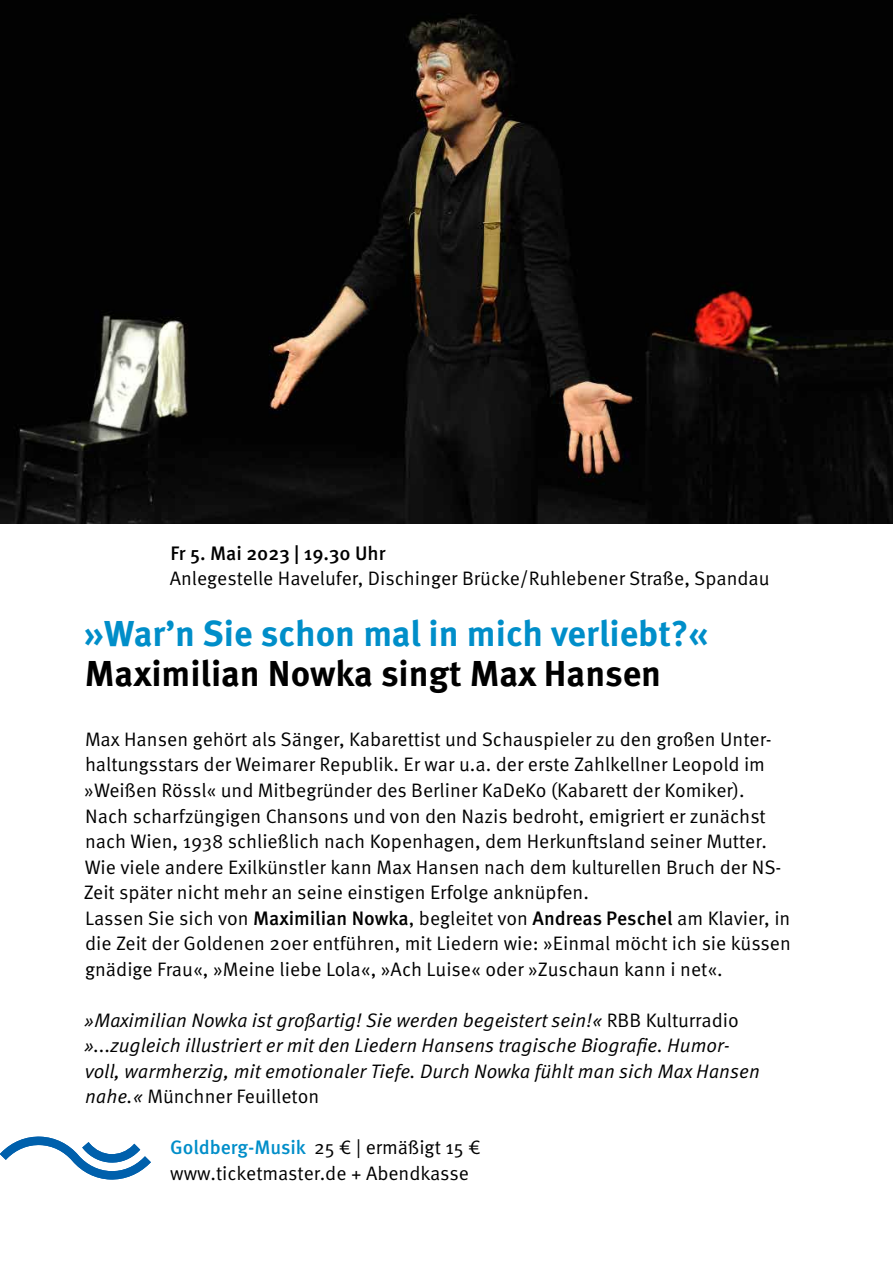
<style>
.page{position:relative;width:893px;height:1263px;background:#fff}
.page>*{position:absolute;margin:0;border:0;box-sizing:border-box;transform-origin:0 0}
.t1{font:700 36px "Meta Pro";color:#008ec9}
.t2{font:700 36px "Meta Pro";color:#000}
.t3{font:19.5px/25.5px "Meta Pro Norm";color:#000}
.t4{font:19.5px/25.5px "Meta Pro Norm Ita";color:#000}
.t5{font:500 19.5px "Meta Pro";color:#000}
.s1{font-family:"Meta Pro";font-weight:500}
.s2{font-family:"Meta Pro Norm"}
.s3{font-family:"Meta Pro Norm Ita"}
.s4{font-family:"Meta Pro";font-weight:500;color:#008ec9}
</style>
<div class="page">
<svg style="left:0;top:1136px;width:151px;height:44px"></svg>
<img style="left:0;top:0;width:893px;height:523px">
<p class="t5" style="left:170px;top:538px;width:217px">Fr 5. Mai 2023 | 19.30 Uhr</p>
<p class="t3" style="left:170px;top:565px;width:601px">Anlegestelle Havelufer, Dischinger Brücke/Ruhlebener Straße, Spandau</p>
<h1 class="t1" style="left:84px;top:606px;width:626px">»War’n Sie schon mal in mich verliebt?«</h1>
<h1 class="t2" style="left:85px;top:646px;width:578px">Maximilian Nowka singt Max Hansen</h1>
<p class="t3" style="left:84px;top:725px;width:709px">Max Hansen gehört als Sänger, Kabarettist und Schauspieler zu den großen Unter&shy;haltungsstars der Weimarer Republik. Er war u.a. der erste Zahlkellner Leopold im »Weißen Rössl« und Mitbegründer des Berliner KaDeKo (Kabarett der Komiker).<br>Nach scharfzüngigen Chansons und von den Nazis bedroht, emigriert er zunächst nach Wien, 1938 schließlich nach Kopenhagen, dem Herkunftsland seiner Mutter.<br>Wie viele andere Exilkünstler kann Max Hansen nach dem kulturellen Bruch der NS-Zeit später nicht mehr an seine einstigen Erfolge anknüpfen.<br>Lassen Sie sich von <span class="s1">Maximilian Nowka</span>, begleitet von <span class="s1">Andreas Peschel</span> am Klavier, in die Zeit der Goldenen 20er entführen, mit Liedern wie: »Einmal möcht ich sie küssen gnädige Frau«, »Meine liebe Lola«, »Ach Luise« oder »Zuschaun kann i net«.</p>
<p class="t4" style="left:84px;top:1006px;width:677px">»Maximilian Nowka ist großartig! Sie werden begeistert sein!« <span class="s2">RBB Kulturradio </span>»...zugleich illustriert er mit den Liedern Hansens tragische Biografie. Humor&shy;voll, warmherzig, mit emotionaler Tiefe. Durch Nowka fühlt man sich Max Hansen</p>
<p class="t3" style="left:85px;top:1082px;width:236px"><span class="s3">nahe.«</span> Münchner Feuilleton</p>
<p class="t3" style="left:170px;top:1133px;width:312px"><span class="s4">Goldberg-Musik</span> 25 € | ermäßigt 15 € www.ticketmaster.de + Abendkasse</p>
</div>
